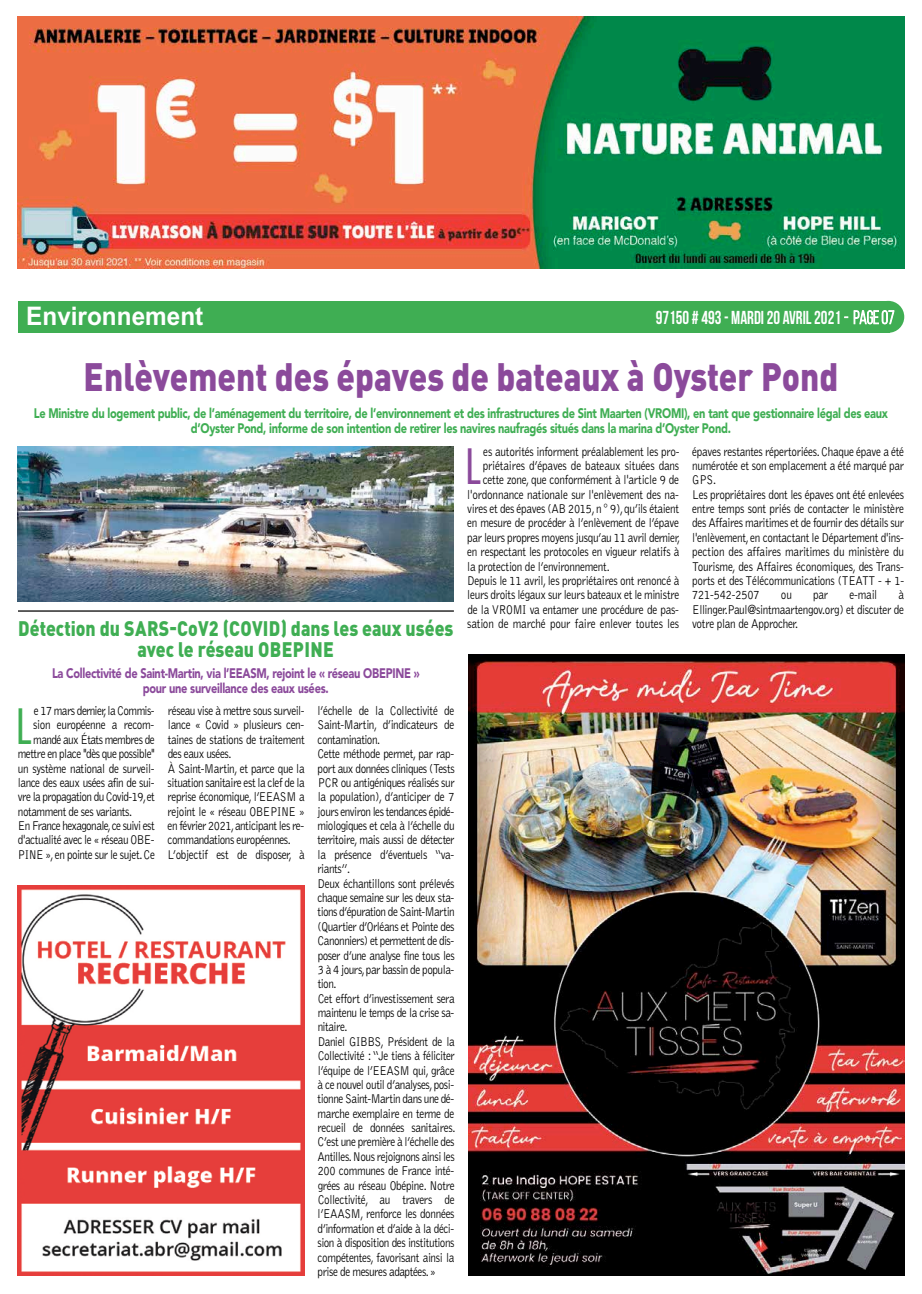
<style>
.page{position:relative;width:922px;height:1294px;background:#fff}
.page>*{position:absolute;margin:0;border:0;box-sizing:border-box;transform-origin:0 0}
.t1{font:47.38px "Futura";color:#3fae53;scale:.9 1}
.t2{font:47.38px "Futura";color:#8b4a9b;scale:.9 1}
.t3{font:900 39.12px "DIN Pro";color:#8b4a9b;scale:.85 1}
.t4{font:700 25.62px "Arial";color:#fff;scale:.95 1}
.t5{font:900 20.88px/20.9px "DIN Pro";color:#3fae53;text-align:center;scale:.85 1}
.t6{font:700 18.75px "Bebas Neue";color:#fff;scale:.9 1}
.t7{font:900 13.75px/15.6px "Avenir";letter-spacing:-.025em;color:#3fae53;text-align:center;scale:.8 1}
.t8{font:900 13.75px/15.6px "Avenir";letter-spacing:-.025em;color:#8b4a9b;text-align:center;scale:.8 1}
.t9{font:300 13.12px/14.4px "Bell Gothic";letter-spacing:-.03em;color:#000;scale:.85 1}
.t10{font:300 13.12px "Bell Gothic";letter-spacing:-.05em;color:#000;scale:.85 1}
.s1{font-weight:400}
</style>
<div class="page">
<img style="left:18px;top:885px;width:286px;height:390px">
<img style="left:18px;top:17px;width:886px;height:251px">
<img style="left:468px;top:655px;width:436px;height:620px">
<img style="left:18px;top:446px;width:436px;height:156px">
<div style="left:18px;top:301px;width:871px;height:32px;background:#3fae53"></div>
<div style="left:872px;top:301px;width:32px;height:32px;background:#3fae53;border-radius:50%"></div>
<svg style="left:853px;top:310px;width:41px;height:14px"></svg>
<hr style="left:18px;top:610px;width:436px;height:1px;background:#000">
<h3 class="t4" style="left:26px;top:299px;width:188px">Environnement</h3>
<h3 class="t6" style="left:655px;top:307px;width:267px">97150 # 493- MARDI 20 AVRIL2021 <span class="s1">- page07</span></h3>
<h2 class="t3" style="left:84px;top:343px;width:889px">Enlèvement des épaves de bateaux à Oyster Pond</h2>
<p class="t7" style="left:34px;top:405px;width:1069px">Le Ministre du logement public, de l’aménagement du territoire, de l’environnement et des infrastructures de Sint Maarten (VROMI), en tant que gestionnaire légal des eaux d’Oyster Pond, informe de son intention de retirer les navires naufragés situés dans la marina d’Oyster Pond.</p>
<h3 class="t5" style="left:18px;top:615px;width:513px">Détection du SARS-CoV2 (COVID) dans les eaux usées avec le réseau OBEPINE</h3>
<p class="t8" style="left:52px;top:664px;width:461px">La Collectivité de Saint-Martin, via l’EEASM, rejoint le « réseau OBEPINE » pour une surveillance des eaux usées.</p>
<h1 class="t1" style="left:15px;top:696px;width:19px">L</h1>
<p class="t10" style="left:34px;top:703px;width:144px">e 17 mars dernier,la Commis-</p>
<p class="t9" style="left:33px;top:718px;width:144px">sion européenne a recom-</p>
<p class="t10" style="left:33px;top:732px;width:144px">mandé aux États membres de</p>
<p class="t9" style="left:18px;top:747px;width:163px">mettre en place "dès que possible"</p>
<p class="t9" style="left:18px;top:761px;width:162px">un système national de surveil-</p>
<p class="t9" style="left:18px;top:775px;width:162px">lance des eaux usées afin de sui-</p>
<p class="t10" style="left:18px;top:790px;width:163px">vre la propagation du Covid-19,et</p>
<p class="t9" style="left:18px;top:804px;width:136px">notamment de ses variants.</p>
<p class="t10" style="left:18px;top:818px;width:163px">En France hexagonale,ce suivi est</p>
<p class="t9" style="left:18px;top:833px;width:162px">d'actualité avec le « réseau OBE-</p>
<p class="t9" style="left:18px;top:847px;width:163px">PINE »,en pointe sur le sujet.Ce</p>
<p class="t9" style="left:167px;top:703px;width:163px">réseau vise à mettre sous surveil&shy;lance « Covid » plusieurs cen&shy;taines de stations de traitement des eaux usées.<br>À Saint-Martin, et parce que la situation sanitaire est la clef de la reprise économique, l’EEASM a rejoint le « réseau OBEPINE » en février 2021,anticipant les re&shy;commandations européennes.<br>L’objectif est de disposer, à</p>
<p class="t9" style="left:317px;top:703px;width:164px">l’échelle de la Collectivité de<br>Saint-Martin, d’indicateurs de contamination.<br>Cette méthode permet, par rap&shy;port aux données cliniques (Tests<br>PCR ou antigéniques réalisés sur la population), d’anticiper de 7 jours environ les tendances épidé&shy;miologiques et cela à l’échelle du territoire, mais aussi de détecter la présence d’éventuels “va&shy;riants”.<br>Deux échantillons sont prélevés chaque semaine sur les deux sta&shy;tions d’épuration de Saint-Martin (Quartier d’Orléans et Pointe des<br>Canonniers) et permettent de dis&shy;poser d’une analyse fine tous les<br>3 à 4 jours,par bassin de popula&shy;tion.<br>Cet effort d’investissement sera maintenu le temps de la crise sa&shy;nitaire.<br>Daniel GIBBS, Président de la<br>Collectivité : “Je tiens à féliciter l’équipe de l’EEASM qui, grâce à ce nouvel outil d’analyses,posi&shy;tionne Saint-Martin dans une dé&shy;marche exemplaire en terme de recueil de données sanitaires.<br>C’est une première à l’échelle des<br>Antilles.Nous rejoignons ainsi les<br>200 communes de France inté&shy;grées au réseau Obépine. Notre<br>Collectivité, au travers de l’EAASM, renforce les données d’information et d’aide à la déci&shy;sion à disposition des institutions compétentes, favorisant ainsi la prise de mesures adaptées.»</p>
<h1 class="t2" style="left:465px;top:436px;width:19px">L</h1>
<p class="t9" style="left:483px;top:444px;width:232px">es autorités informent préalablement les pro-</p>
<p class="t9" style="left:483px;top:458px;width:232px">priétaires d’épaves de bateaux situées dans</p>
<p class="t9" style="left:483px;top:473px;width:232px">cette zone, que conformément à l'article 9 de</p>
<p class="t9" style="left:467px;top:487px;width:250px">l'ordonnance nationale sur l'enlèvement des na-</p>
<p class="t9" style="left:467px;top:502px;width:251px">vires et des épaves (AB 2015,n ° 9),qu’ils étaient</p>
<p class="t9" style="left:467px;top:516px;width:251px">en mesure de procéder à l’enlèvement de l’épave</p>
<p class="t9" style="left:467px;top:530px;width:252px">par leurs propres moyens jusqu’au 11 avril dernier,</p>
<p class="t9" style="left:467px;top:545px;width:251px">en respectant les protocoles en vigueur relatifs à</p>
<p class="t9" style="left:467px;top:559px;width:169px">la protection de l’environnement.</p>
<p class="t9" style="left:467px;top:573px;width:251px">Depuis le 11 avril, les propriétaires ont renoncé à</p>
<p class="t9" style="left:467px;top:588px;width:251px">leurs droits légaux sur leurs bateaux et le ministre</p>
<p class="t9" style="left:467px;top:602px;width:250px">de la VROMI va entamer une procédure de pas-</p>
<p class="t9" style="left:467px;top:617px;width:251px">sation de marché pour faire enlever toutes les</p>
<p class="t9" style="left:692px;top:444px;width:251px">épaves restantes répertoriées.Chaque épave a été numérotée et son emplacement a été marqué par GPS.<br>Les propriétaires dont les épaves ont été enlevées entre temps sont priés de contacter le ministère des Affaires maritimes et de fournir des détails sur l'enlèvement, en contactant le Département d'ins&shy;pection des affaires maritimes du ministère du Tourisme, des Affaires économiques, des Trans&shy;ports et des Télécommunications (TEATT - + 1- 721-542-2507</p>
<p class="t9" style="left:780px;top:588px;width:14px">ou</p>
<p class="t9" style="left:812px;top:588px;width:19px">par</p>
<p class="t9" style="left:849px;top:588px;width:34px">e-mail</p>
<p class="t9" style="left:692px;top:588px;width:251px;text-align:justify;text-indent:206px">à Ellinger.Paul@sintmaartengov.org) et discuter de votre plan de Approcher.</p>
</div>
